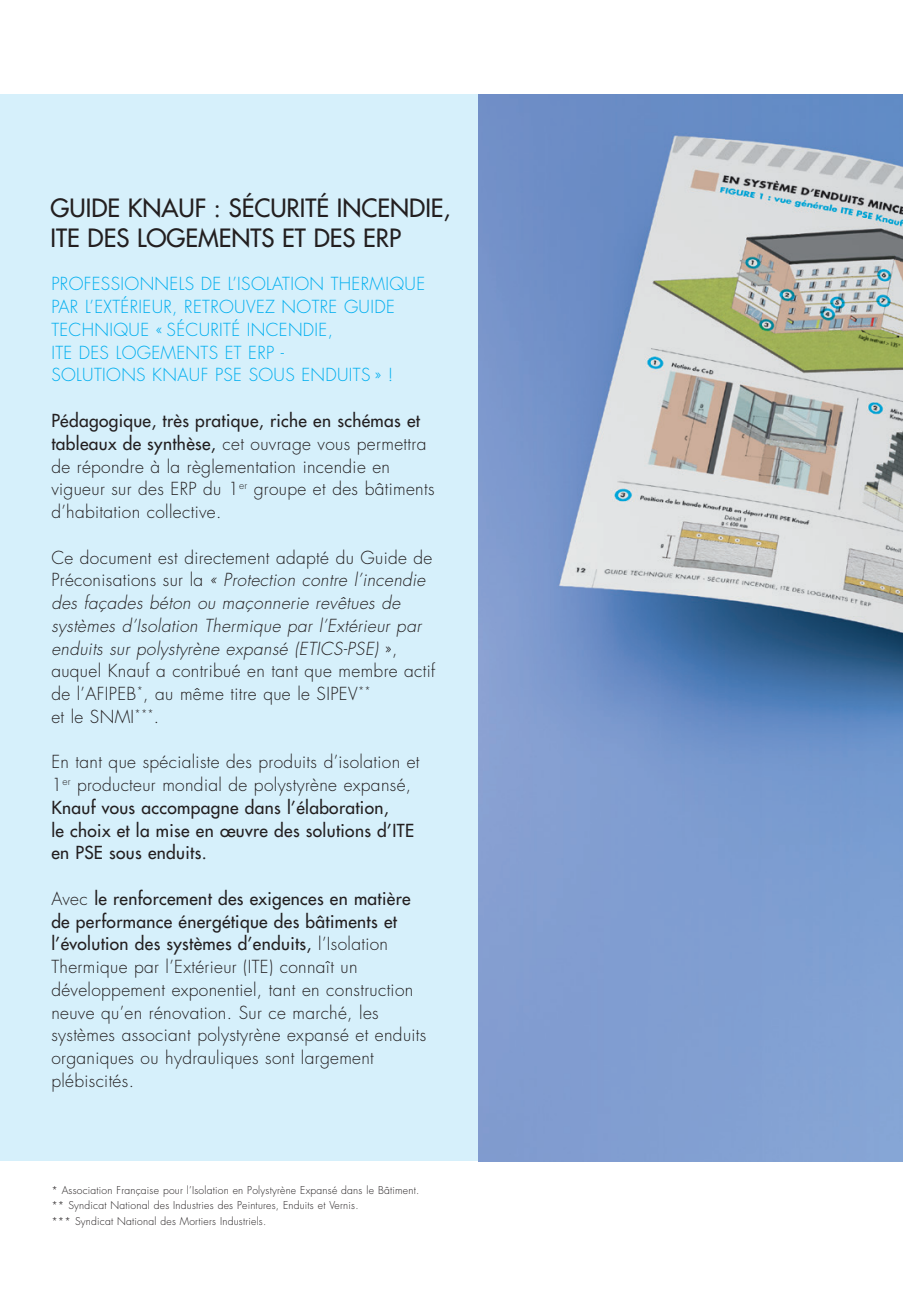
<style>
.page{position:relative;width:903px;height:1300px;background:#fff}
.page>*{position:absolute;margin:0;border:0;box-sizing:border-box;transform-origin:0 0}
.t1{font:500 24.5px "Futura Std";color:#231f20}
.t2{font:300 17.5px/22.8px "Futura Std";letter-spacing:.02em;color:#231f20}
.t3{font:italic 300 17.5px/22.8px "Futura Std";letter-spacing:.02em;color:#231f20}
.t4{font:500 17.5px/22.8px "Futura Std";letter-spacing:.02em;color:#231f20}
.t5{font:300 17.5px/22.8px "Futura Std";letter-spacing:.02em;color:#00aeef}
.t6{font:300 10.5px "Futura Std";letter-spacing:.02em;color:#231f20}
.s1{font-weight:500}
.s2{font-style:normal}
.s3{font-weight:300}
</style>
<div class="page">
<div style="left:0;top:94px;width:903px;height:1067px;background:#d6f0fb"></div>
<img style="left:479px;top:94px;width:424px;height:1067px">
<p class="t1" style="left:51px;top:193px;width:401px">GUIDE KNAUF : SÉCURITÉ INCENDIE,</p>
<p class="t1" style="left:51px;top:222px;width:352px">ITE DES LOGEMENTS ET DES ERP</p>
<p class="t5" style="left:51px;top:273px;width:375px">PROFESSIONNELS DE L’ISOLATION THERMIQUE PAR L’EXTÉRIEUR, RETROUVEZ NOTRE GUIDE TECHNIQUE « SÉCURITÉ INCENDIE,<br>ITE DES LOGEMENTS ET ERP -<br>SOLUTIONS KNAUF PSE SOUS ENDUITS » !</p>
<p class="t2" style="left:51px;top:410px;width:385px"><span class="s1">Pédagogique, très pratique, riche en schémas et tableaux de synthèse,</span> cet ouvrage vous permettra de répondre à la règlementation incendie en vigueur sur des ERP du 1<sup>er</sup> groupe et des bâtiments d’habitation collective.</p>
<p class="t3" style="left:51px;top:546px;width:386px"><span class="s2">Ce document est directement adapté du Guide de Préconisations sur la</span> « Protection contre l’incendie des façades béton ou maçonnerie revêtues de systèmes d’Isolation Thermique par l’Extérieur par enduits sur polystyrène expansé (ETICS-PSE) <span class="s2">», auquel Knauf a contribué en tant que membre actif de l’AFIPEB</span><sup>*</sup><span class="s2">, au même titre que le SIPEV</span><sup>**<br></sup><span class="s2">et le SNMI</span><sup>***</sup><span class="s2">.</span></p>
<p class="t4" style="left:51px;top:750px;width:370px"><span class="s3">En tant que spécialiste des produits d’isolation et 1</span><sup>er</sup> <span class="s3">producteur mondial de polystyrène expansé, </span>Knauf vous accompagne dans l’élaboration,<br>le choix et la mise en œuvre des solutions d’ITE en PSE sous enduits.</p>
<p class="t2" style="left:51px;top:887px;width:377px">Avec <span class="s1">le renforcement des exigences en matière de performance énergétique des bâtiments et l’évolution des systèmes d’enduits,</span> l’Isolation Thermique par l’Extérieur (ITE) connaît un développement exponentiel, tant en construction neuve qu’en rénovation. Sur ce marché, les systèmes associant polystyrène expansé et enduits organiques ou hydrauliques sont largement plébiscités.</p>
<p class="t6" style="left:51px;top:1183px;width:369px">* Association Française pour l’Isolation en Polystyrène Expansé dans le Bâtiment.</p>
<p class="t6" style="left:51px;top:1199px;width:309px">** Syndicat National des Industries des Peintures, Enduits et Vernis.</p>
<p class="t6" style="left:51px;top:1215px;width:216px">*** Syndicat National des Mortiers Industriels.</p>
</div>
